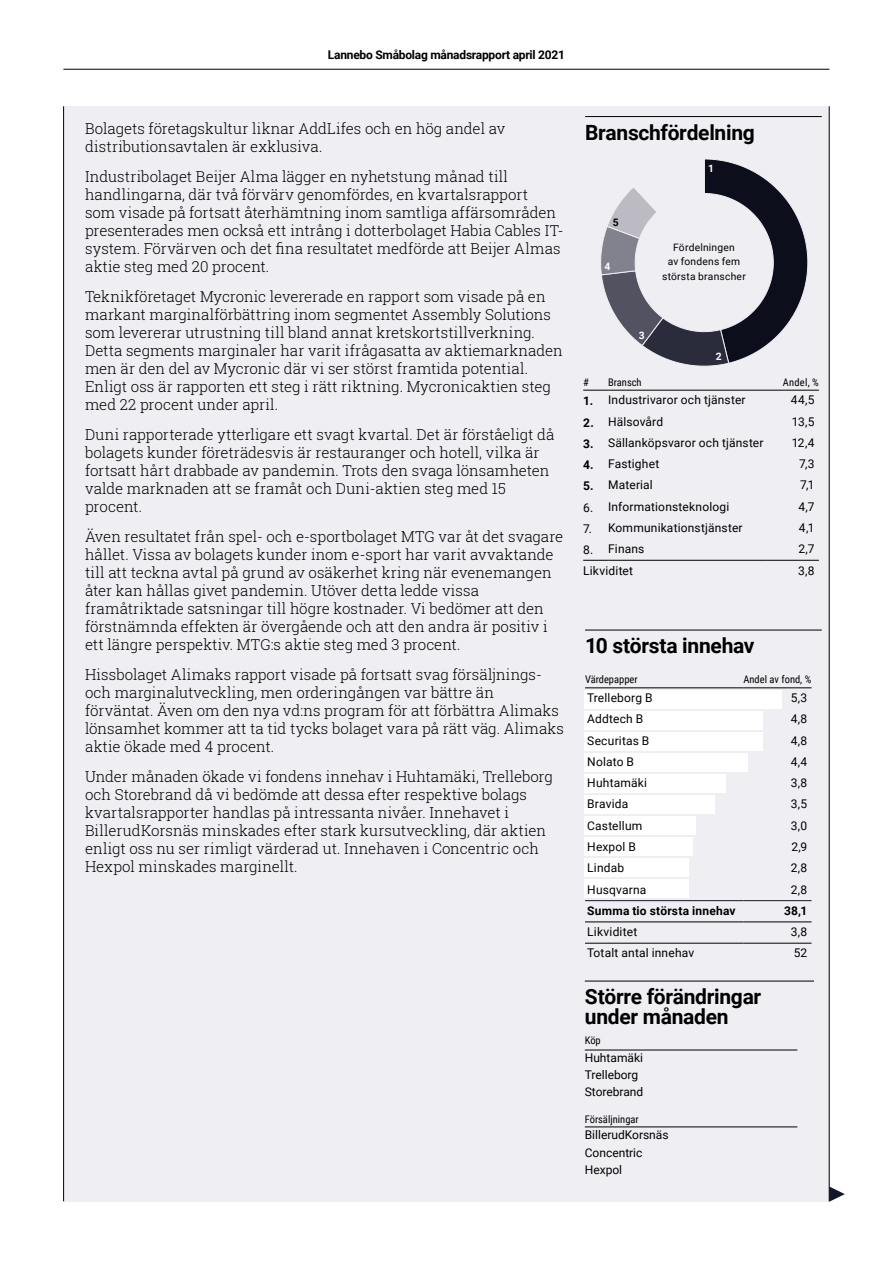
<style>
.page{position:relative;width:893px;height:1263px;background:#fff}
.page>*{position:absolute;margin:0;border:0;box-sizing:border-box;transform-origin:0 0}
.t1{font:700 21px/19.5px "Roboto";letter-spacing:-.015em;color:#000}
.t2{font:300 15px/18px "Roboto Slab";color:#000}
.t3{font:12px/17px "Roboto";letter-spacing:.015em;color:#000}
.t4{font:700 12px/21.3px "Roboto";letter-spacing:-.02em;color:#000;text-align:justify}
.t5{font:700 12px "Roboto";letter-spacing:.02em;color:#000}
.t6{font:10.5px "Roboto Condensed";color:#000}
.t7{font:10.2px/14.1px "Roboto";letter-spacing:.025em;color:#000;text-align:center}
.t8{font:700 10.2px "Roboto";color:#fff}
.t9{font:700 10.2px "Roboto";color:#000}
</style>
<div class="page">
<div style="left:64px;top:106px;width:765px;height:1095px;background:#efeef2"></div>
<svg style="left:829px;top:1187px;width:16px;height:15px"></svg>
<hr style="left:829px;top:106px;width:1px;height:1095px;background:#000">
<hr style="left:63px;top:106px;width:1px;height:1095px;background:#000">
<div style="left:584px;top:690px;width:198px;height:19px;background:#fff"></div>
<div style="left:584px;top:711px;width:179px;height:19px;background:#fff"></div>
<div style="left:584px;top:732px;width:179px;height:19px;background:#fff"></div>
<div style="left:584px;top:753px;width:164px;height:19px;background:#fff"></div>
<div style="left:584px;top:774px;width:142px;height:19px;background:#fff"></div>
<div style="left:584px;top:795px;width:131px;height:19px;background:#fff"></div>
<div style="left:584px;top:816px;width:112px;height:19px;background:#fff"></div>
<div style="left:584px;top:837px;width:108px;height:19px;background:#fff"></div>
<div style="left:584px;top:858px;width:105px;height:19px;background:#fff"></div>
<div style="left:584px;top:879px;width:105px;height:19px;background:#fff"></div>
<hr style="left:585px;top:116px;width:237px;height:1px;background:#000">
<hr style="left:585px;top:630px;width:237px;height:1px;background:#000">
<hr style="left:585px;top:900px;width:158px;height:1px;background:#131829">
<hr style="left:743px;top:900px;width:68px;height:1px;background:#131829">
<hr style="left:585px;top:688px;width:158px;height:1px;background:#000">
<hr style="left:743px;top:688px;width:68px;height:1px;background:#000">
<hr style="left:585px;top:922px;width:158px;height:1px;background:#000">
<hr style="left:743px;top:922px;width:68px;height:1px;background:#000">
<hr style="left:585px;top:943px;width:158px;height:1px;background:#000">
<hr style="left:743px;top:943px;width:68px;height:1px;background:#000">
<svg style="left:601px;top:159px;width:207px;height:208px"></svg>
<hr style="left:585px;top:981px;width:229px;height:1px;background:#000">
<hr style="left:585px;top:1050px;width:212px;height:1px;background:#000">
<hr style="left:585px;top:1127px;width:212px;height:1px;background:#000">
<hr style="left:608px;top:390px;width:160px;height:1px;background:#000">
<hr style="left:768px;top:390px;width:51px;height:1px;background:#000">
<svg style="left:583px;top:560px;width:25px;height:1px"></svg>
<hr style="left:608px;top:560px;width:160px;height:1px;background:#000">
<hr style="left:768px;top:560px;width:51px;height:1px;background:#000">
<svg style="left:583px;top:390px;width:25px;height:1px"></svg>
<hr style="left:63px;top:69px;width:766px;height:1px;background:#000">
<p class="t4" style="left:328px;top:43px;width:238px">Lannebo Småbolag månadsrapport april 2021</p>
<p class="t2" style="left:85px;top:119px;width:422px">Bolagets företagskultur liknar AddLifes och en hög andel av distributionsavtalen är exklusiva.</p>
<p class="t2" style="left:85px;top:167px;width:480px">Industribolaget Beijer Alma lägger en nyhetstung månad till handlingarna, där två förvärv genomfördes, en kvartalsrapport<br>som visade på fortsatt återhämtning inom samtliga affärsområden presenterades men också ett intrång i dotterbolaget Habia Cables IT&shy;system. Förvärven och det fina resultatet medförde att Beijer Almas aktie steg med 20 procent.</p>
<p class="t2" style="left:85px;top:287px;width:479px">Teknikföretaget Mycronic levererade en rapport som visade på en markant marginalförbättring inom segmentet Assembly Solutions som levererar utrustning till bland annat kretskortstillverkning.<br>Detta segments marginaler har varit ifrågasatta av aktiemarknaden men är den del av Mycronic där vi ser störst framtida potential.<br>Enligt oss är rapporten ett steg i rätt riktning. Mycronicaktien steg med 22 procent under april.</p>
<p class="t2" style="left:85px;top:425px;width:471px">Duni rapporterade ytterligare ett svagt kvartal. Det är förståeligt då bolagets kunder företrädesvis är restauranger och hotell, vilka är fortsatt hårt drabbade av pandemin. Trots den svaga lönsamheten valde marknaden att se framåt och Duni-aktien steg med 15 procent.</p>
<p class="t2" style="left:85px;top:527px;width:480px">Även resultatet från spel- och e-sportbolaget MTG var åt det svagare hållet. Vissa av bolagets kunder inom e-sport har varit avvaktande till att teckna avtal på grund av osäkerhet kring när evenemangen åter kan hållas givet pandemin. Utöver detta ledde vissa framåtriktade satsningar till högre kostnader. Vi bedömer att den förstnämnda effekten är övergående och att den andra är positiv i ett längre perspektiv. MTG:s aktie steg med 3 procent.</p>
<p class="t2" style="left:85px;top:665px;width:480px">Hissbolaget Alimaks rapport visade på fortsatt svag försäljnings&shy;och marginalutveckling, men orderingången var bättre än förväntat. Även om den nya vd:ns program för att förbättra Alimaks lönsamhet kommer att ta tid tycks bolaget vara på rätt väg. Alimaks aktie ökade med 4 procent.</p>
<p class="t2" style="left:85px;top:767px;width:469px">Under månaden ökade vi fondens innehav i Huhtamäki, Trelleborg och Storebrand då vi bedömde att dessa efter respektive bolags kvartalsrapporter handlas på intressanta nivåer. Innehavet i BillerudKorsnäs minskades efter stark kursutveckling, där aktien enligt oss nu ser rimligt värderad ut. Innehaven i Concentric och Hexpol minskades marginellt.</p>
<h1 class="t1" style="left:585px;top:122px;width:171px">Branschfördelning</h1>
<p class="t9" style="left:613px;top:215px;width:7px">5</p>
<p class="t8" style="left:604px;top:259px;width:7px">4</p>
<p class="t8" style="left:708px;top:161px;width:7px">1</p>
<p class="t7" style="left:662px;top:240px;width:85px">Fördelningen<br>av fondens fem största branscher</p>
<p class="t8" style="left:639px;top:328px;width:7px">3</p>
<p class="t8" style="left:716px;top:349px;width:7px">2</p>
<p class="t6" style="left:583px;top:374px;width:7px">#</p>
<p class="t6" style="left:608px;top:374px;width:35px">Bransch</p>
<p class="t6" style="left:783px;top:374px;width:38px">Andel, %</p>
<p class="t4" style="left:583px;top:390px;width:12px">1.<br>2.<br>3.<br>4.<br>5.</p>
<p class="t3" style="left:583px;top:496px;width:12px;line-height:21.1px;text-align:justify">6.<br>7.<br>8.</p>
<p class="t3" style="left:608px;top:391px;width:139px">Industrivaror och tjänster</p>
<p class="t3" style="left:791px;top:391px;width:25px">44,5</p>
<p class="t3" style="left:608px;top:412px;width:57px">Hälsovård</p>
<p class="t3" style="left:792px;top:412px;width:24px">13,5</p>
<p class="t3" style="left:608px;top:434px;width:157px">Sällanköpsvaror och tjänster</p>
<p class="t3" style="left:792px;top:434px;width:24px">12,4</p>
<p class="t3" style="left:608px;top:455px;width:53px">Fastighet</p>
<p class="t3" style="left:799px;top:455px;width:17px">7,3</p>
<p class="t3" style="left:608px;top:476px;width:46px">Material</p>
<p class="t3" style="left:800px;top:476px;width:16px">7,1</p>
<p class="t3" style="left:608px;top:497px;width:123px">Informationsteknologi</p>
<p class="t3" style="left:798px;top:497px;width:18px">4,7</p>
<p class="t3" style="left:608px;top:519px;width:136px">Kommunikationstjänster</p>
<p class="t3" style="left:799px;top:519px;width:17px">4,1</p>
<p class="t3" style="left:608px;top:540px;width:38px">Finans</p>
<p class="t3" style="left:798px;top:540px;width:18px">2,7</p>
<p class="t3" style="left:583px;top:561px;width:52px">Likviditet</p>
<p class="t3" style="left:798px;top:561px;width:18px">3,8</p>
<h1 class="t1" style="left:585px;top:635px;width:171px">10 största innehav</h1>
<p class="t6" style="left:585px;top:672px;width:54px">Värdepapper</p>
<p class="t6" style="left:743px;top:672px;width:69px">Andel av fond, %</p>
<p class="t3" style="left:587px;top:689px;width:67px">Trelleborg B</p>
<p class="t3" style="left:791px;top:689px;width:18px">5,3</p>
<p class="t3" style="left:587px;top:710px;width:58px">Addtech B</p>
<p class="t3" style="left:791px;top:710px;width:18px">4,8</p>
<p class="t3" style="left:587px;top:731px;width:64px">Securitas B</p>
<p class="t3" style="left:791px;top:731px;width:18px">4,8</p>
<p class="t3" style="left:587px;top:753px;width:48px">Nolato B</p>
<p class="t3" style="left:791px;top:753px;width:18px">4,4</p>
<p class="t3" style="left:587px;top:774px;width:61px">Huhtamäki</p>
<p class="t3" style="left:791px;top:774px;width:18px">3,8</p>
<p class="t3" style="left:587px;top:795px;width:43px">Bravida</p>
<p class="t3" style="left:791px;top:795px;width:18px">3,5</p>
<p class="t3" style="left:587px;top:816px;width:57px">Castellum</p>
<p class="t3" style="left:791px;top:816px;width:18px">3,0</p>
<p class="t3" style="left:587px;top:838px;width:50px">Hexpol B</p>
<p class="t3" style="left:791px;top:838px;width:18px">2,9</p>
<p class="t3" style="left:587px;top:859px;width:38px">Lindab</p>
<p class="t3" style="left:791px;top:859px;width:18px">2,8</p>
<p class="t3" style="left:587px;top:880px;width:61px">Husqvarna</p>
<p class="t3" style="left:791px;top:880px;width:18px">2,8</p>
<p class="t5" style="left:587px;top:902px;width:150px">Summa tio största innehav</p>
<p class="t4" style="left:784px;top:899px;width:25px">38,1</p>
<p class="t3" style="left:587px;top:923px;width:52px">Likviditet</p>
<p class="t3" style="left:791px;top:923px;width:18px">3,8</p>
<p class="t3" style="left:587px;top:944px;width:108px">Totalt antal innehav</p>
<p class="t3" style="left:794px;top:944px;width:15px">52</p>
<h1 class="t1" style="left:585px;top:986px;width:178px">Större förändringar under månaden</h1>
<p class="t6" style="left:585px;top:1032px;width:18px">Köp</p>
<p class="t3" style="left:585px;top:1049px;width:60px">Huhtamäki<br>Trelleborg<br>Storebrand</p>
<p class="t6" style="left:585px;top:1111px;width:55px">Försäljningar</p>
<p class="t3" style="left:585px;top:1126px;width:85px">BillerudKorsnäs<br>Concentric<br>Hexpol</p>
</div>
